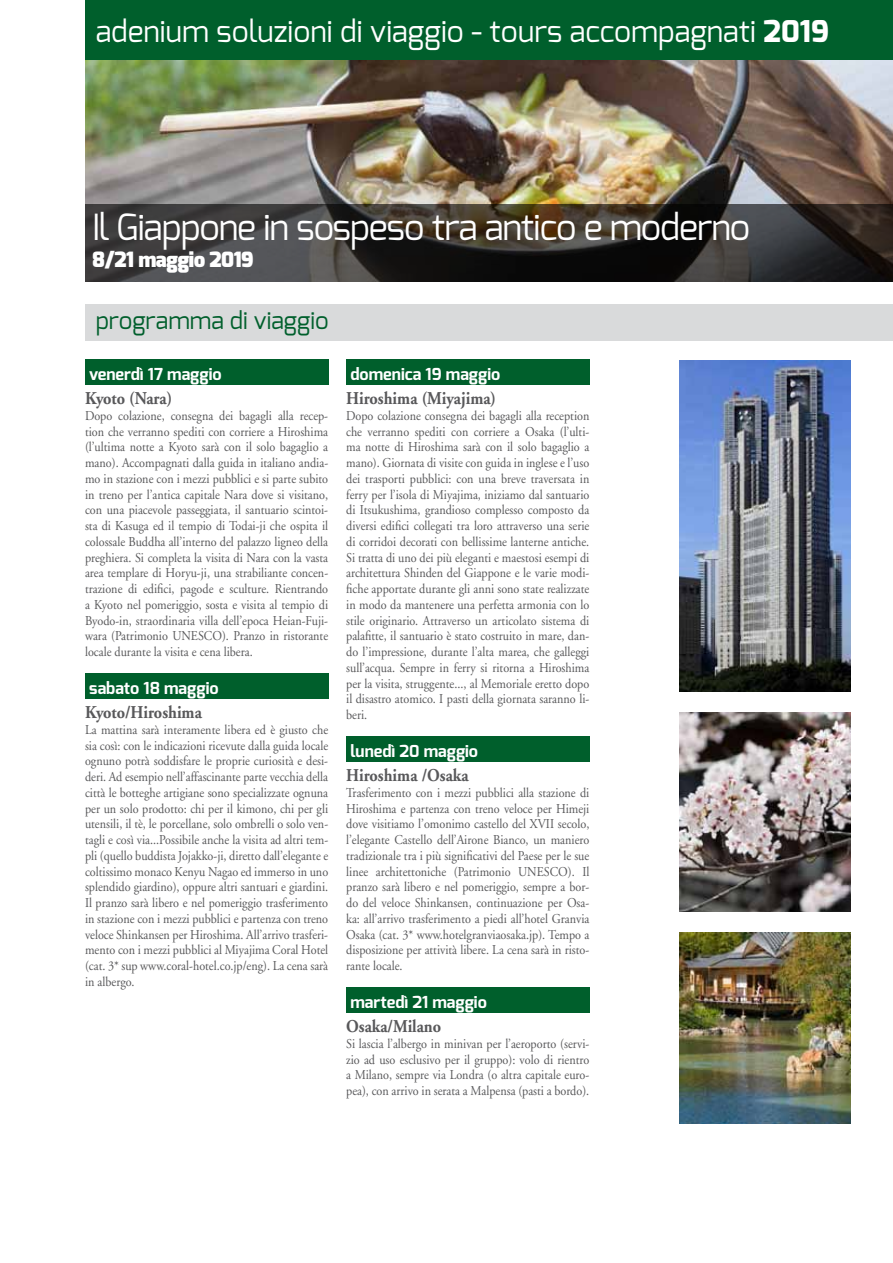
<style>
.page{position:relative;width:893px;height:1263px;background:#fff}
.page>*{position:absolute;margin:0;border:0;box-sizing:border-box;transform-origin:0 0}
.t1{font:36px "Exo";letter-spacing:-.025em;color:#fff}
.t2{font:30px "Exo";color:#fff}
.t3{font:24px "Exo";color:#005f2c}
.t4{font:900 21px "Exo";letter-spacing:-.025em;color:#fff}
.t5{font:700 18px "Adobe Garamond";color:#58585a;scale:.9 1}
.t6{font:700 16.5px "Exo";color:#fff}
.t7{font:13.5px/15.8px "Adobe Garamond";color:#58585a;text-align:justify;scale:.9 1}
.s1{font-weight:800}
</style>
<div class="page">
<img style="left:85px;top:60px;width:808px;height:144px">
<div style="left:85px;top:0;width:808px;height:60px;background:#005f2c"></div>
<svg style="left:85px;top:204px;width:808px;height:77px;background:#33302e"></svg>
<div style="left:85px;top:304px;width:808px;height:36px;background:#d9dadb"></div>
<img style="left:679px;top:360px;width:171px;height:332px">
<div style="left:85px;top:359px;width:243px;height:25px;background:#005f2c"></div>
<div style="left:85px;top:673px;width:243px;height:25px;background:#005f2c"></div>
<div style="left:346px;top:359px;width:243px;height:25px;background:#005f2c"></div>
<div style="left:346px;top:736px;width:243px;height:25px;background:#005f2c"></div>
<div style="left:346px;top:987px;width:243px;height:25px;background:#005f2c"></div>
<img style="left:679px;top:712px;width:171px;height:200px">
<img style="left:679px;top:932px;width:171px;height:191px">
<h2 class="t2" style="left:96px;top:12px;width:735px">adenium soluzioni di viaggio - tours accompagnati <span class="s1">2019</span></h2>
<h1 class="t1" style="left:92px;top:204px;width:660px">Il Giappone in sospeso tra antico e moderno</h1>
<h3 class="t4" style="left:92px;top:246px;width:163px">8/21 maggio 2019</h3>
<h3 class="t3" style="left:96px;top:305px;width:235px">programma di viaggio</h3>
<p class="t6" style="left:89px;top:363px;width:134px">venerdì 17 maggio</p>
<h3 class="t5" style="left:85px;top:388px;width:98px">Kyoto (Nara)</h3>
<p class="t7" style="left:85px;top:408px;width:272px">Dopo colazione, consegna dei bagagli alla recep&shy;tion che verranno spediti con corriere a Hiroshima (l’ultima notte a Kyoto sarà con il solo bagaglio a mano). Accompagnati dalla guida in italiano andia&shy;mo in stazione con i mezzi pubblici e si parte subito in treno per l’antica capitale Nara dove si visitano, con una piacevole passeggiata, il santuario scintoi&shy;sta di Kasuga ed il tempio di Todai-ji che ospita il colossale Buddha all’interno del palazzo ligneo della preghiera. Si completa la visita di Nara con la vasta area templare di Horyu-ji, una strabiliante concen&shy;trazione di edifici, pagode e sculture. Rientrando a Kyoto nel pomeriggio, sosta e visita al tempio di Byodo-in, straordinaria villa dell’epoca Heian-Fuji&shy;wara (Patrimonio UNESCO). Pranzo in ristorante locale durante la visita e cena libera.</p>
<p class="t6" style="left:89px;top:677px;width:131px">sabato 18 maggio</p>
<h3 class="t5" style="left:85px;top:703px;width:131px">Kyoto/Hiroshima</h3>
<p class="t7" style="left:85px;top:722px;width:272px">La mattina sarà interamente libera ed è giusto che sia così: con le indicazioni ricevute dalla guida locale ognuno potrà soddisfare le proprie curiosità e desi&shy;deri. Ad esempio nell’affascinante parte vecchia della città le botteghe artigiane sono specializzate ognuna per un solo prodotto: chi per il kimono, chi per gli utensili, il tè, le porcellane, solo ombrelli o solo ven&shy;tagli e così via...Possibile anche la visita ad altri tem&shy;pli (quello buddista Jojakko-ji, diretto dall’elegante e coltissimo monaco Kenyu Nagao ed immerso in uno splendido giardino), oppure altri santuari e giardini.<br>Il pranzo sarà libero e nel pomeriggio trasferimento in stazione con i mezzi pubblici e partenza con treno veloce Shinkansen per Hiroshima. All’arrivo trasferi&shy;mento con i mezzi pubblici al Miyajima Coral Hotel (cat. 3* sup www.coral-hotel.co.jp/eng). La cena sarà in albergo.</p>
<p class="t6" style="left:350px;top:363px;width:151px">domenica 19 maggio</p>
<h3 class="t5" style="left:346px;top:388px;width:168px">Hiroshima (Miyajima)</h3>
<p class="t7" style="left:346px;top:408px;width:272px">Dopo colazione consegna dei bagagli alla reception che verranno spediti con corriere a Osaka (l’ulti&shy;ma notte di Hiroshima sarà con il solo bagaglio a mano). Giornata di visite con guida in inglese e l’uso dei trasporti pubblici: con una breve traversata in ferry per l’isola di Miyajima, iniziamo dal santuario di Itsukushima, grandioso complesso composto da diversi edifici collegati tra loro attraverso una serie di corridoi decorati con bellissime lanterne antiche.<br>Si tratta di uno dei più eleganti e maestosi esempi di architettura Shinden del Giappone e le varie modi&shy;fiche apportate durante gli anni sono state realizzate in modo da mantenere una perfetta armonia con lo stile originario. Attraverso un articolato sistema di palafitte, il santuario è stato costruito in mare, dan&shy;do l’impressione, durante l’alta marea, che galleggi sull’acqua. Sempre in ferry si ritorna a Hiroshima per la visita, struggente..., al Memoriale eretto dopo il disastro atomico. I pasti della giornata saranno li&shy;beri.</p>
<p class="t6" style="left:350px;top:740px;width:129px">lunedì 20 maggio</p>
<h3 class="t5" style="left:346px;top:766px;width:138px">Hiroshima /Osaka</h3>
<p class="t7" style="left:346px;top:785px;width:272px">Trasferimento con i mezzi pubblici alla stazione di Hiroshima e partenza con treno veloce per Himeji dove visitiamo l’omonimo castello del XVII secolo, l’elegante Castello dell’Airone Bianco, un maniero tradizionale tra i più significativi del Paese per le sue linee architettoniche (Patrimonio UNESCO). Il pranzo sarà libero e nel pomeriggio, sempre a bor&shy;do del veloce Shinkansen, continuazione per Osa&shy;ka: all’arrivo trasferimento a piedi all’hotel Granvia Osaka (cat. 3* www.hotelgranviaosaka.jp). Tempo a disposizione per attività libere. La cena sarà in risto&shy;rante locale.</p>
<p class="t6" style="left:350px;top:991px;width:138px">martedì 21 maggio</p>
<h3 class="t5" style="left:346px;top:1017px;width:107px">Osaka/Milano</h3>
<p class="t7" style="left:346px;top:1036px;width:272px">Si lascia l’albergo in minivan per l’aeroporto (servi&shy;zio ad uso esclusivo per il gruppo): volo di rientro a Milano, sempre via Londra (o altra capitale euro&shy;pea), con arrivo in serata a Malpensa (pasti a bordo).</p>
</div>
